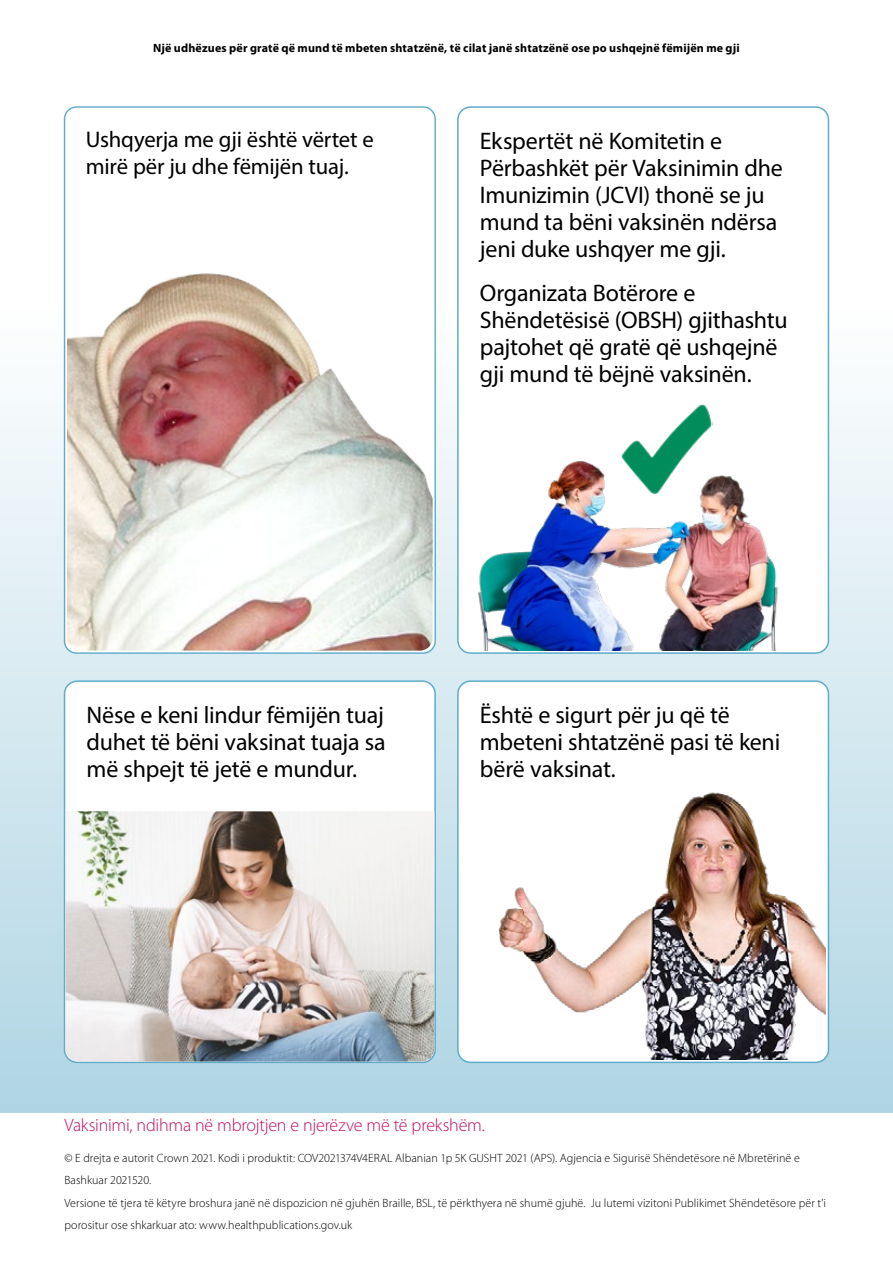
<style>
.page{position:relative;width:893px;height:1263px;background:#fff}
.page>*{position:absolute;margin:0;border:0;box-sizing:border-box;transform-origin:0 0}
.t1{font:24px/27px "Myriad Pro";letter-spacing:-.01em;color:#000}
.t2{font:22.65px/27px "Myriad Pro";letter-spacing:-.01em;color:#000}
.t3{font:300 18px "Myriad Pro";letter-spacing:-.015em;color:#c01062}
.t4{font:300 12px/22.5px "Myriad Pro";letter-spacing:.005em;color:#000}
.t5{font:700 12px "Myriad Pro";letter-spacing:.015em;color:#000}
</style>
<div class="page">
<div style="left:0;top:304px;width:893px;height:809px;background:linear-gradient(to bottom,#fcfdfe,#b0d5e4)"></div>
<div style="left:65px;top:107px;width:370px;height:546px;background:#fff;border-radius:12px"></div>
<div style="left:458px;top:107px;width:370px;height:546px;background:#fff;border-radius:13px"></div>
<div style="left:457px;top:106px;width:372px;height:548px;border:2px solid #5fabc9;border-radius:13px"></div>
<div style="left:65px;top:681px;width:370px;height:381px;background:#fff;border-radius:13px"></div>
<div style="left:64px;top:680px;width:372px;height:383px;border:2px solid #5fabc9;border-radius:13px"></div>
<div style="left:458px;top:681px;width:370px;height:381px;background:#fff;border-radius:13px"></div>
<div style="left:457px;top:680px;width:372px;height:383px;border:2px solid #5fabc9;border-radius:13px"></div>
<img style="left:66px;top:811px;width:368px;height:250px">
<img style="left:498px;top:792px;width:327px;height:268px">
<img style="left:478px;top:461px;width:301px;height:190px">
<img style="left:620px;top:404px;width:92px;height:91px">
<img style="left:67px;top:273px;width:366px;height:378px">
<p class="t5" style="left:153px;top:40px;width:588px">Një udhëzues për gratë që mund të mbeten shtatzënë, të cilat janë shtatzënë ose po ushqejnë fëmijën me gji</p>
<p class="t2" style="left:86px;top:125px;width:290px">Ushqyerja me gji është vërtet e mirë për ju dhe fëmijën tuaj.</p>
<p class="t1" style="left:480px;top:127px;width:305px">Ekspertët në Komitetin e<br>Përbashkët për Vaksinimin dhe<br>Imunizimin (JCVI) thonë se ju mund ta bëni vaksinën ndërsa jeni duke ushqyer me gji.</p>
<p class="t1" style="left:480px;top:279px;width:309px">Organizata Botërore e<br>Shëndetësisë (OBSH) gjithashtu pajtohet që gratë që ushqejnë gji mund të bëjnë vaksinën.</p>
<p class="t1" style="left:87px;top:701px;width:301px;text-align:justify">Nëse e keni lindur fëmijën tuaj duhet të bëni vaksinat tuaja sa më shpejt të jetë e mundur.</p>
<p class="t1" style="left:480px;top:701px;width:302px">Është e sigurt për ju që të mbeteni shtatzënë pasi të keni bërë vaksinat.</p>
<p class="t3" style="left:64px;top:1115px;width:422px">Vaksinimi, ndihma në mbrojtjen e njerëzve më të prekshëm.</p>
<p class="t4" style="left:64px;top:1147px;width:763px">© E drejta e autorit Crown 2021. Kodi i produktit: COV2021374V4ERAL Albanian 1p 5K GUSHT 2021 (APS). Agjencia e Sigurisë Shëndetësore në Mbretërinë e Bashkuar 2021520.<br>Versione të tjera të këtyre broshura janë në dispozicion në gjuhën Braille, BSL, të përkthyera në shumë gjuhë. Ju lutemi vizitoni Publikimet Shëndetësore për t'i porositur ose shkarkuar ato: www.healthpublications.gov.uk</p>
</div>
